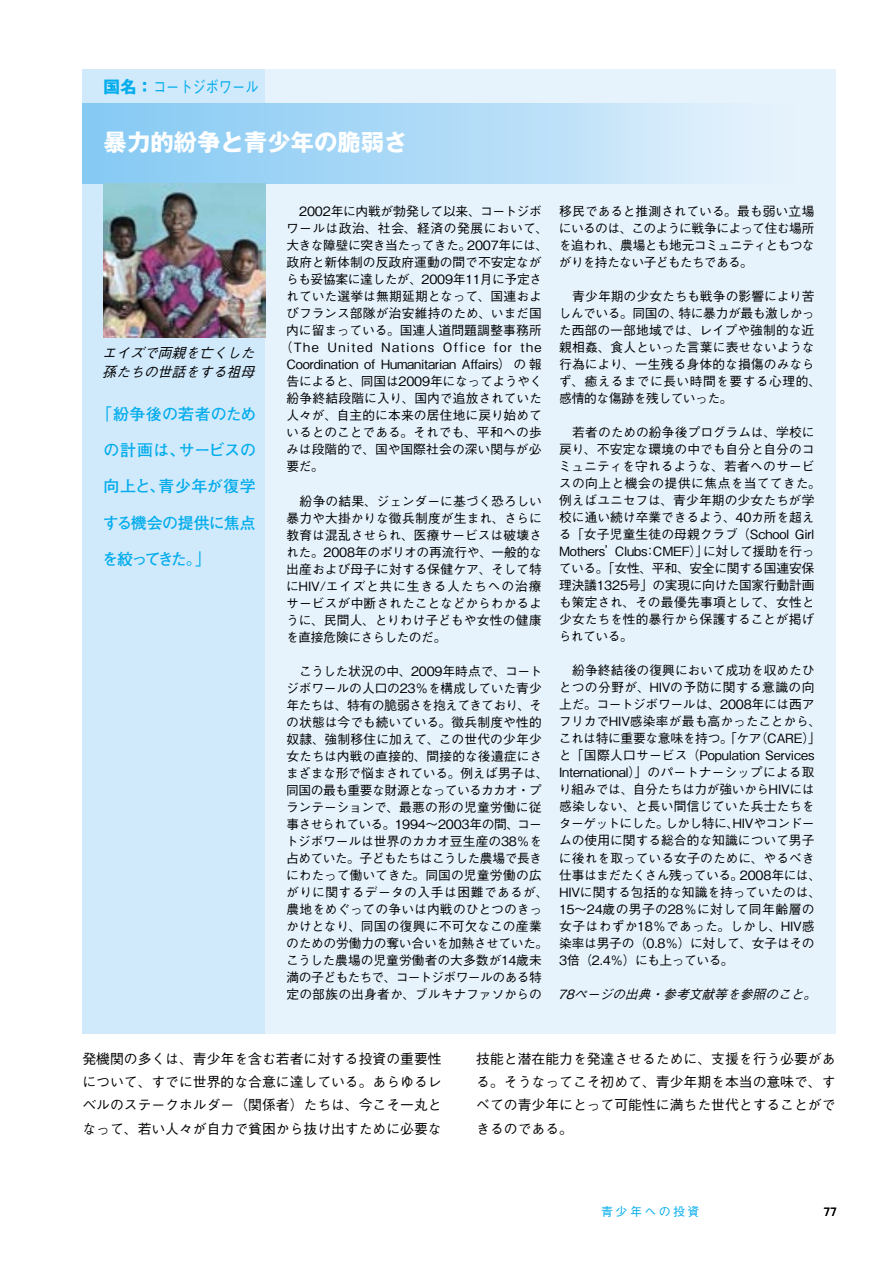
<style>
.page{position:relative;width:893px;height:1263px;background:#fff}
.page>*{position:absolute;margin:0;border:0;box-sizing:border-box;transform-origin:0 0}
.t1{font:700 23.4px "Gothic MB101 Pro";color:#fff}
.t2{font:500 16.5px "Gothic BBB Pro";color:#00acec;scale:.8 1}
.t3{font:700 15.9px "Futo Go B101 Pro";letter-spacing:-.015em;color:#00acec}
.t4{font:700 15.9px "Futo Go B101 Pro";letter-spacing:.015em;color:#00acec}
.t5{font:700 15.9px "Futo Go B101 Pro";letter-spacing:.035em;color:#00acec}
.t6{font:500 13.8px/23.4px "Gothic BBB Pro";color:#000;text-align:justify}
.t7{font:italic 500 13.8px/19.2px "Gothic BBB Pro";color:#000}
.t8{font:500 12.75px/17px "Gothic BBB Pro";letter-spacing:-.005em;color:#000}
.t9{font:500 12.75px "Gothic BBB Pro";letter-spacing:.11em;color:#000}
.t10{font:500 12.75px "Gothic BBB Pro";letter-spacing:-.035em;color:#000}
.t11{font:500 12.75px "Gothic BBB Pro";letter-spacing:-.03em;color:#000}
.t12{font:italic 500 12.75px "Gothic BBB Pro";color:#000}
.t13{font:500 12.75px "Gothic BBB Pro";letter-spacing:.04em;color:#000}
.t14{font:500 12px "Gothic BBB Pro";letter-spacing:.2em;color:#00acec}
.t15{font:12px "Univers";color:#000}
.s1{font-family:"Gothic MB101 Pro";font-weight:700}
</style>
<div class="page">
<div style="left:82px;top:69px;width:183px;height:964px;background:#d0e9fb"></div>
<div style="left:265px;top:69px;width:571px;height:964px;background:#e6f3fd"></div>
<div style="left:82px;top:103px;width:711px;height:81px;background:linear-gradient(to right,#81c7f3,#e3f1fc)"></div>
<img style="left:104px;top:184px;width:161px;height:153px">
<p class="t2" style="left:104px;top:73px;width:195px"><span class="s1">国名：</span>コートジボワール</p>
<h1 class="t1" style="left:104px;top:123px;width:306px">暴力的紛争と青少年の脆弱さ</h1>
<p class="t7" style="left:102px;top:341px;width:159px">エイズで両親を亡くした孫たちの世話をする祖母</p>
<p class="t4" style="left:96px;top:401px;width:162px">「紛争後の若者のため</p>
<p class="t3" style="left:103px;top:437px;width:154px">の計画は、サービスの</p>
<p class="t5" style="left:104px;top:474px;width:154px">向上と、青少年が復学</p>
<p class="t3" style="left:103px;top:510px;width:154px">する機会の提供に焦点</p>
<p class="t3" style="left:102px;top:546px;width:110px">を絞ってきた。」</p>
<p class="t8" style="left:286px;top:202px;width:257px">　2002年に内戦が勃発して以来、コートジボ</p>
<p class="t13" style="left:286px;top:218px;width:264px">ワールは政治、社会、経済の発展において、</p>
<p class="t10" style="left:286px;top:235px;width:264px">大きな障壁に突き当たってきた。2007年には、</p>
<p class="t8" style="left:286px;top:253px;width:257px">政府と新体制の反政府運動の間で不安定なが</p>
<p class="t11" style="left:286px;top:269px;width:257px">らも妥協案に達したが、2009年11月に予定さ</p>
<p class="t8" style="left:286px;top:287px;width:257px">れていた選挙は無期延期となって、国連およ</p>
<p class="t8" style="left:286px;top:304px;width:257px">びフランス部隊が治安維持のため、いまだ国</p>
<p class="t8" style="left:286px;top:321px;width:257px">内に留まっている。国連人道問題調整事務所</p>
<p class="t9" style="left:280px;top:337px;width:263px">（The United Nations Office for the</p>
<p class="t8" style="left:286px;top:355px;width:257px">Coordination of Humanitarian Affairs）の報</p>
<p class="t8" style="left:286px;top:372px;width:257px">告によると、同国は2009年になってようやく</p>
<p class="t8" style="left:286px;top:389px;width:257px">紛争終結段階に入り、国内で追放されていた</p>
<p class="t8" style="left:286px;top:406px;width:257px">人々が、自主的に本来の居住地に戻り始めて</p>
<p class="t8" style="left:286px;top:423px;width:257px">いるとのことである。それでも、平和への歩</p>
<p class="t8" style="left:286px;top:440px;width:257px">みは段階的で、国や国際社会の深い関与が必</p>
<p class="t8" style="left:286px;top:457px;width:39px">要だ。</p>
<p class="t8" style="left:286px;top:491px;width:257px;text-align:justify">　紛争の結果、ジェンダーに基づく恐ろしい暴力や大掛かりな徴兵制度が生まれ、さらに教育は混乱させられ、医療サービスは破壊された。2008年のポリオの再流行や、一般的な出産および母子に対する保健ケア、そして特にHIV/エイズと共に生きる人たちへの治療サービスが中断されたことなどからわかるように、民間人、とりわけ子どもや女性の健康を直接危険にさらしたのだ。</p>
<p class="t8" style="left:285px;top:661px;width:265px">　こうした状況の中、2009年時点で、コートジボワールの人口の23％を構成していた青少年たちは、特有の脆弱さを抱えてきており、その状態は今でも続いている。徴兵制度や性的奴隷、強制移住に加えて、この世代の少年少女たちは内戦の直接的、間接的な後遺症にさまざまな形で悩まされている。例えば男子は、同国の最も重要な財源となっているカカオ・プランテーションで、最悪の形の児童労働に従事させられている。1994〜2003年の間、コートジボワールは世界のカカオ豆生産の38％を占めていた。子どもたちはこうした農場で長きにわたって働いてきた。同国の児童労働の広がりに関するデータの入手は困難であるが、農地をめぐっての争いは内戦のひとつのきっかけとなり、同国の復興に不可欠なこの産業のための労働力の奪い合いを加熱させていた。こうした農場の児童労働者の大多数が14歳未満の子どもたちで、コートジボワールのある特定の部族の出身者か、ブルキナファソからの</p>
<p class="t8" style="left:559px;top:201px;width:257px;text-align:justify">移民であると推測されている。最も弱い立場にいるのは、このように戦争によって住む場所を追われ、農場とも地元コミュニティともつながりを持たない子どもたちである。</p>
<p class="t8" style="left:559px;top:286px;width:264px">　青少年期の少女たちも戦争の影響により苦しんでいる。同国の、特に暴力が最も激しかった西部の一部地域では、レイプや強制的な近親相姦、食人といった言葉に表せないような行為により、一生残る身体的な損傷のみならず、癒えるまでに長い時間を要する心理的、感情的な傷跡を残していった。</p>
<p class="t8" style="left:559px;top:422px;width:264px">　若者のための紛争後プログラムは、学校に戻り、不安定な環境の中でも自分と自分のコミュニティを守れるような、若者へのサービスの向上と機会の提供に焦点を当ててきた。例えばユニセフは、青少年期の少女たちが学校に通い続け卒業できるよう、40カ所を超える「女子児童生徒の母親クラブ（School Girl<br>Mothers’Clubs：CMEF）」に対して援助を行っている。「女性、平和、安全に関する国連安保理決議1325号」の実現に向けた国家行動計画も策定され、その最優先事項として、女性と少女たちを性的暴行から保護することが掲げられている。</p>
<p class="t8" style="left:559px;top:661px;width:264px">　紛争終結後の復興において成功を収めたひとつの分野が、HIVの予防に関する意識の向上だ。コートジボワールは、2008年には西アフリカでHIV感染率が最も高かったことから、これは特に重要な意味を持つ。「ケア（CARE）」と「国際人口サービス（Population Services<br>International）」のパートナーシップによる取り組みでは、自分たちは力が強いからHIVには感染しない、と長い間信じていた兵士たちをターゲットにした。しかし特に、HIVやコンドームの使用に関する総合的な知識について男子に後れを取っている女子のために、やるべき仕事はまだたくさん残っている。2008年には、<br>HIVに関する包括的な知識を持っていたのは、<br>15〜24歳の男子の28％に対して同年齢層の女子はわずか18％であった。しかし、HIV感染率は男子の（0.8％）に対して、女子はその<br>3倍（2.4％）にも上っている。</p>
<p class="t12" style="left:558px;top:984px;width:265px">78ページの出典・参考文献等を参照のこと。</p>
<p class="t6" style="left:82px;top:1045px;width:361px">発機関の多くは、青少年を含む若者に対する投資の重要性について、すでに世界的な合意に達している。あらゆるレベルのステークホルダー（関係者）たちは、今こそ一丸となって、若い人々が自力で貧困から抜け出すために必要な</p>
<p class="t6" style="left:476px;top:1045px;width:361px">技能と潜在能力を発達させるために、支援を行う必要がある。そうなってこそ初めて、青少年期を本当の意味で、すべての青少年にとって可能性に満ちた世代とすることができるのである。</p>
<p class="t14" style="left:601px;top:1202px;width:100px">青少年への投資</p>
<p class="t15" style="left:824px;top:1204px;width:15px">77</p>
</div>
